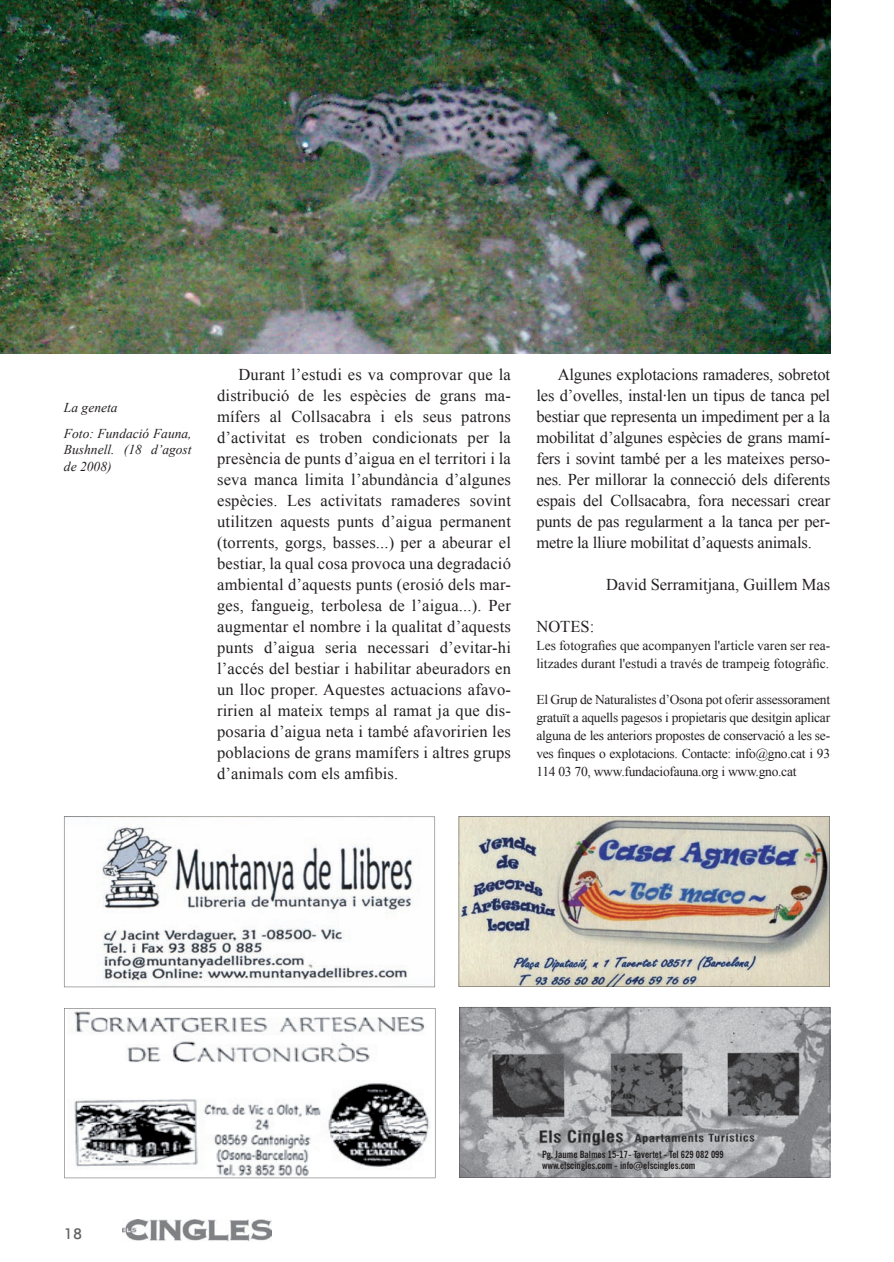
<style>
.page{position:relative;width:894px;height:1262px;background:#fff}
.page>*{position:absolute;margin:0;border:0;box-sizing:border-box;transform-origin:0 0}
.t1{font:16.5px/21px "Times New Roman";color:#231f20;text-align:justify}
.t2{font:500 15px "Futura BT";color:#636366}
.t3{font:13.5px/18px "Times New Roman";color:#231f20}
.t4{font:italic 13.5px/25.5px "Times New Roman";color:#231f20}
.t5{font:700 condensed 9.9px/11.2px "News Gothic BT";color:#231f20}
</style>
<div class="page">
<img style="left:122px;top:1219px;width:149px;height:23px">
<svg style="left:64px;top:1008px;width:371px;height:170px"></svg>
<svg style="left:459px;top:1007px;width:370px;height:170px;background:#949598"></svg>
<img style="left:0;top:0;width:829px;height:353px">
<img style="left:458px;top:816px;width:371px;height:171px">
<svg style="left:64px;top:816px;width:371px;height:171px"></svg>
<p class="t4" style="left:64px;top:395px;width:129px">La geneta<br>Foto: Fundació Fauna,</p>
<p class="t4" style="left:64px;top:441px;width:129px;line-height:16.5px">Bushnell. (18 d’agost de 2008)</p>
<p class="t1" style="left:217px;top:363px;width:295px;text-indent:21px">Durant l’estudi es va comprovar que la distribució de les espècies de grans ma&shy;mífers al Collsacabra i els seus patrons d’activitat es troben condicionats per la presència de punts d’aigua en el territori i la seva manca limita l’abundància d’algunes espècies. Les activitats ramaderes sovint utilitzen aquests punts d’aigua permanent (torrents, gorgs, basses...) per a abeurar el bestiar, la qual cosa provoca una degradació ambiental d’aquests punts (erosió dels mar&shy;ges, fangueig, terbolesa de l’aigua...). Per augmentar el nombre i la qualitat d’aquests punts d’aigua seria necessari d’evitar-hi l’accés del bestiar i habilitar abeuradors en un lloc proper. Aquestes actuacions afavo&shy;ririen al mateix temps al ramat ja que dis&shy;posaria d’aigua neta i també afavoririen les poblacions de grans mamífers i altres grups d’animals com els amfibis.</p>
<p class="t1" style="left:536px;top:363px;width:295px;text-indent:21px">Algunes explotacions ramaderes, sobretot les d’ovelles, instal·len un tipus de tanca pel bestiar que representa un impediment per a la mobilitat d’algunes espècies de grans mamí&shy;fers i sovint també per a les mateixes perso&shy;nes. Per millorar la connecció dels diferents espais del Collsacabra, fora necessari crear punts de pas regularment a la tanca per per&shy;metre la lliure mobilitat d’aquests animals.</p>
<p class="t1" style="left:606px;top:573px;width:225px">David Serramitjana, Guillem Mas</p>
<p class="t1" style="left:536px;top:615px;width:59px">NOTES:</p>
<p class="t3" style="left:536px;top:636px;width:295px">Les fotografies que acompanyen l'article varen ser rea&shy;litzades durant l'estudi a través de trampeig fotogràfic.</p>
<p class="t3" style="left:536px;top:690px;width:295px;text-align:justify">El Grup de Naturalistes d’Osona pot oferir assessorament gratuït a aquells pagesos i propietaris que desitgin aplicar alguna de les anteriors propostes de conservació a les se&shy;ves finques o explotacions. Contacte: info@gno.cat i 93<br>114 03 70, www.fundaciofauna.org i www.gno.cat</p>
<p class="t2" style="left:64px;top:1224px;width:20px">18</p>
<p class="t5" style="left:541px;top:1148px;width:183px">Pg. Jaume Balmes 15-17- Tavertet - Tel 629 082 099 www.elscingles.com - info@elscingles.com</p>
</div>
